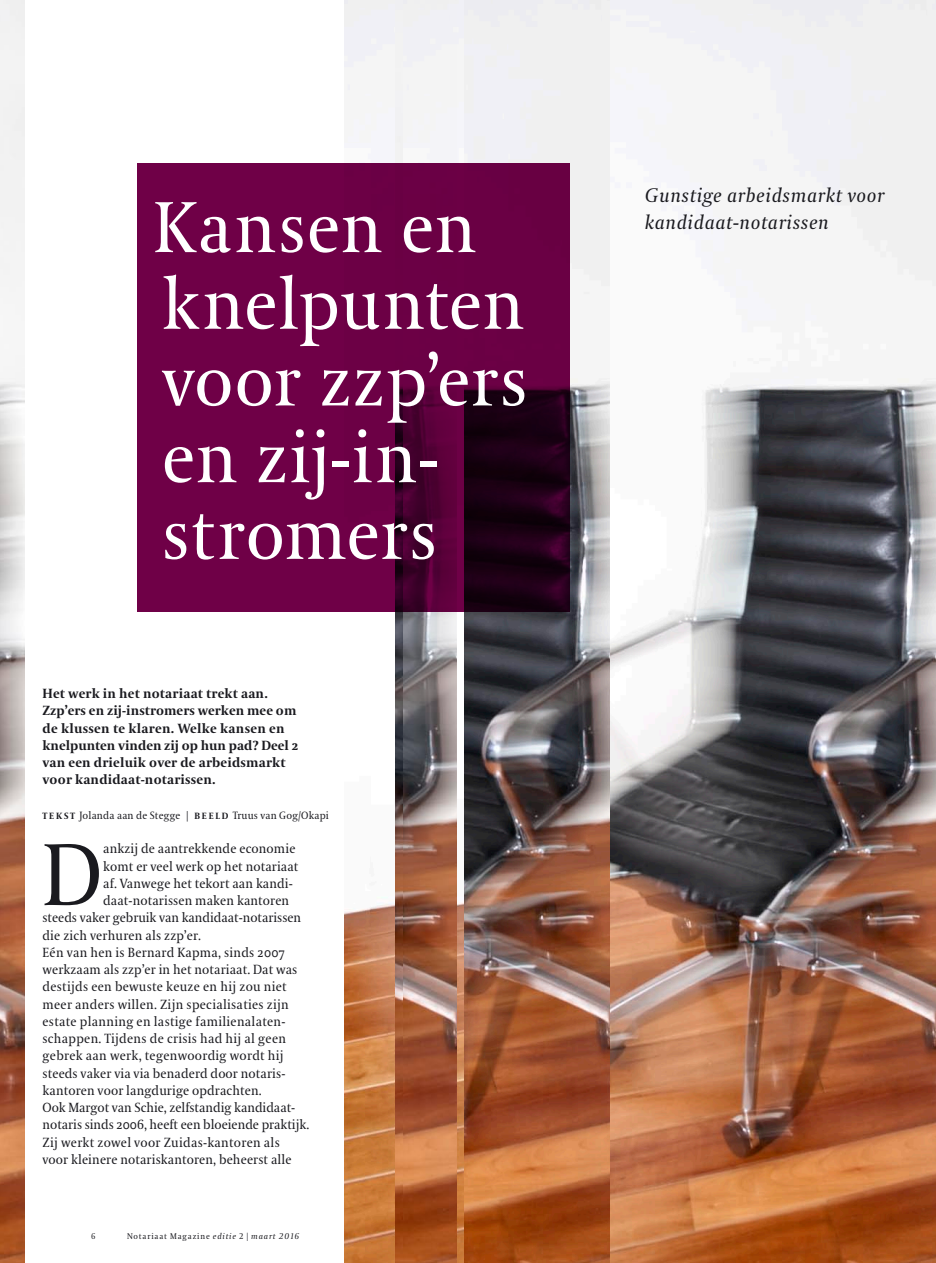
<style>
.page{position:relative;width:936px;height:1263px;background:#fff}
.page>*{position:absolute;margin:0;border:0;box-sizing:border-box;transform-origin:0 0}
.t1{font:87.3px "VPRO Coranto";color:#1a1a1f}
.t2{font:71.7px/76.7px "VPRO Coranto";letter-spacing:.01em;color:#fff}
.t3{font:italic 19.5px/27px "VPRO Coranto";letter-spacing:.03em;color:#1a1a1f}
.t4{font:13.2px "VPRO Coranto";letter-spacing:.01em;color:#1a1a1f}
.t5{font:700 13.2px/17.2px "VPRO Coranto";letter-spacing:.015em;color:#1a1a1f}
.t6{font:10.5px "VPRO Coranto";letter-spacing:.02em;color:#1a1a1f}
.t7{font:8.25px "VPRO Coranto";letter-spacing:.1em;color:#1a1a1f}
.t8{font:8.25px "VPRO Coranto Cn";color:#1a1a1f}
.s1{font-weight:700;font-size:9px}
.s2{font-style:italic}
.s3{font-family:"VPRO Coranto Cn"}
</style>
<div class="page">
<img style="left:344px;top:0;width:52px;height:1263px">
<img style="left:456px;top:0;width:479px;height:1263px">
<img style="left:464px;top:0;width:145px;height:1263px">
<img style="left:402px;top:0;width:54px;height:1263px">
<svg style="left:396px;top:0;width:6px;height:1263px"></svg>
<img style="left:0;top:0;width:24px;height:1263px">
<svg style="left:137px;top:163px;width:432px;height:449px;fill:#6f0047"></svg>
<h2 class="t2" style="left:154px;top:189px;width:375px">Kansen en knelpunten voor zzp’ers en zij-in&shy;stromers</h2>
<p class="t5" style="left:43px;top:685px;width:257px">Het werk in het notariaat trekt aan.<br>Zzp’ers en zij-instromers werken mee om de klussen te klaren. Welke kansen en knelpunten vinden zij op hun pad? Deel 2 van een drieluik over de arbeidsmarkt voor kandidaat-notarissen.</p>
<p class="t6" style="left:43px;top:809px;width:288px"><span class="s1">T E K S T</span> Jolanda aan de Stegge | <span class="s1">b ee l d</span> Truus van Gog/Okapi</p>
<h1 class="t1" style="left:43px;top:823px;width:61px">D</h1>
<p class="t4" style="left:103px;top:841px;width:194px">ankzij de aantrekkende economie</p>
<p class="t4" style="left:103px;top:858px;width:197px">komt er veel werk op het notariaat</p>
<p class="t4" style="left:103px;top:875px;width:191px">af. Vanwege het tekort aan kandi-</p>
<p class="t4" style="left:103px;top:893px;width:187px">daat-notarissen maken kantoren</p>
<p class="t4" style="left:43px;top:910px;width:260px">steeds vaker gebruik van kandidaat-notarissen</p>
<p class="t4" style="left:43px;top:927px;width:160px">die zich verhuren als zzp’er.</p>
<p class="t4" style="left:43px;top:944px;width:244px">Eén van hen is Bernard Kapma, sinds 2007</p>
<p class="t4" style="left:43px;top:962px;width:256px">werkzaam als zzp’er in het notariaat. Dat was</p>
<p class="t4" style="left:43px;top:979px;width:246px">destijds een bewuste keuze en hij zou niet</p>
<p class="t4" style="left:43px;top:996px;width:248px">meer anders willen. Zijn specialisaties zijn</p>
<p class="t4" style="left:43px;top:1013px;width:244px">estate planning en lastige familienalaten-</p>
<p class="t4" style="left:43px;top:1031px;width:245px">schappen. Tijdens de crisis had hij al geen</p>
<p class="t4" style="left:43px;top:1048px;width:243px">gebrek aan werk, tegenwoordig wordt hij</p>
<p class="t4" style="left:43px;top:1065px;width:243px">steeds vaker via via benaderd door notaris-</p>
<p class="t4" style="left:43px;top:1082px;width:221px">kantoren voor langdurige opdrachten.</p>
<p class="t4" style="left:43px;top:1100px;width:254px">Ook Margot van Schie, zelfstandig kandidaat-</p>
<p class="t4" style="left:43px;top:1117px;width:268px">notaris sinds 2006, heeft een bloeiende praktijk.</p>
<p class="t4" style="left:43px;top:1134px;width:239px">Zij werkt zowel voor Zuidas-kantoren als</p>
<p class="t4" style="left:43px;top:1151px;width:250px">voor kleinere notariskantoren, beheerst alle</p>
<p class="t8" style="left:91px;top:1231px;width:6px">6</p>
<p class="t7" style="left:127px;top:1231px;width:174px">Notariaat Magazine <span class="s2">editie</span> <span class="s3">2 |</span> <span class="s2">maart 2016</span></p>
<h3 class="t3" style="left:644px;top:182px;width:241px">Gunstige arbeidsmarkt voor kandidaat-notarissen</h3>
</div>
